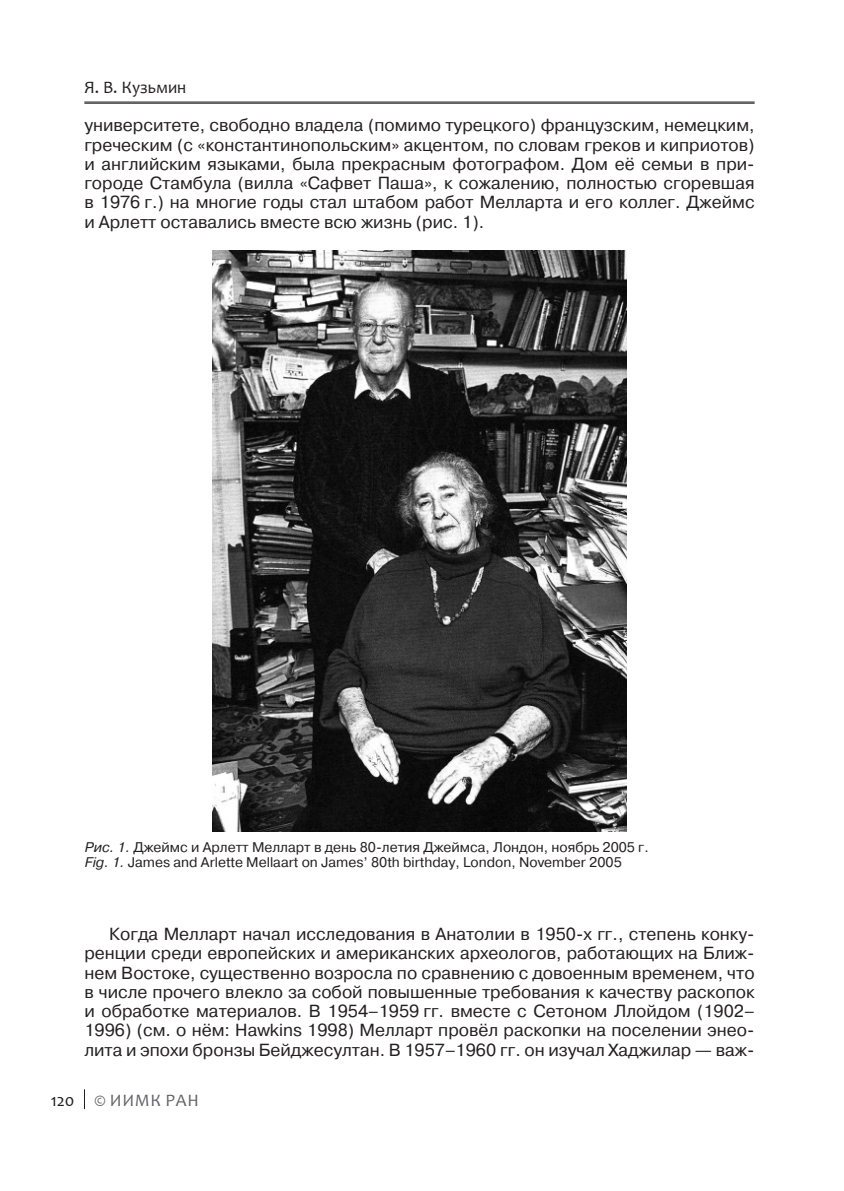
<style>
.page{position:relative;width:844px;height:1191px;background:#fff}
.page>*{position:absolute;margin:0;border:0;box-sizing:border-box;transform-origin:0 0}
.t1{font:17.5px/19.2px "Pragmatica";color:#231f20;text-align:justify}
.t2{font:17.5px "Candara";letter-spacing:.04em;color:#636366}
.t3{font:17.5px "Candara";color:#231f20}
.t4{font:14px/15.8px "Pragmatica";color:#231f20}
.s1{font-style:italic}
.s2{color:#231f20}
</style>
<div class="page">
<svg style="left:84px;top:1089px;width:1px;height:20px"></svg>
<hr style="left:84px;top:102px;width:670px;height:1px;background:#231f20">
<hr style="left:84px;top:103px;width:670px;height:1px;background:#231f20">
<img style="left:213px;top:251px;width:413px;height:581px">
<p class="t3" style="left:84px;top:77px;width:103px">Я. В. Кузьмин</p>
<p class="t1" style="left:84px;top:116px;width:671px">университете, свободно владела (помимо турецкого) французским, немецким, греческим (с «константинопольским» акцентом, по словам греков и киприотов) и английским языками, была прекрасным фотографом. Дом её семьи в при&shy;городе Стамбула (вилла «Сафвет Паша», к сожалению, полностью сгоревшая в 1976 г.) на многие годы стал штабом работ Мелларта и его коллег. Джеймс и Арлетт оставались вместе всю жизнь (рис. 1).</p>
<p class="t4" style="left:85px;top:839px;width:565px"><span class="s1">Рис. 1.</span> Джеймс и Арлетт Мелларт в день 80-летия Джеймса, Лондон, ноябрь 2005 г.<br><span class="s1">Fig. 1.</span> James and Arlette Mellaart on James’ 80th birthday, London, November 2005</p>
<p class="t1" style="left:84px;top:925px;width:671px;text-indent:25px">Когда Мелларт начал исследования в Анатолии в 1950-х гг., степень конку&shy;ренции среди европейских и американских археологов, работающих на Ближ&shy;нем Востоке, существенно возросла по сравнению с довоенным временем, что в числе прочего влекло за собой повышенные требования к качеству раскопок и обработке материалов. В 1954–1959 гг. вместе с Сетоном Ллойдом (1902– 1996) (cм. о нём: Hawkins 1998) Мелларт провёл раскопки на поселении энео&shy;лита и эпохи бронзы Бейджесултан. В 1957–1960 гг. он изучал Хаджилар — важ-</p>
<p class="t2" style="left:51px;top:1088px;width:149px"><span class="s2">120</span> © ИИМК РАН</p>
</div>
